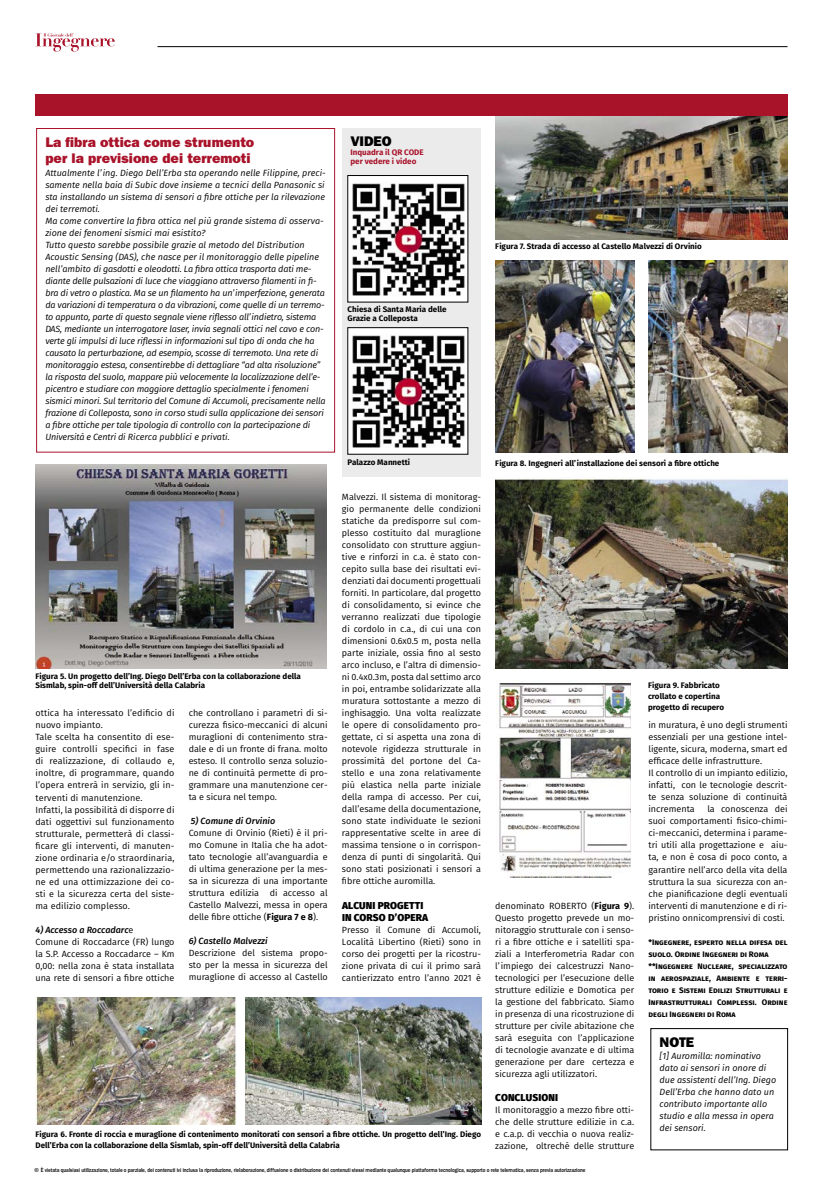
<style>
.page{position:relative;width:823px;height:1191px;background:#fff}
.page>*{position:absolute;margin:0;border:0;box-sizing:border-box;transform-origin:0 0}
.t1{font:14px/16px "ITC Franklin Gothic Std Hvy";color:#a9132a}
.t2{font:14px "ITC Franklin Gothic Std Hvy";letter-spacing:-.005em;color:#000}
.t3{font:800 10px/12px "Fira Sans";letter-spacing:.01em;color:#000}
.t4{font:9px/12px "Fira Sans";color:#000;text-align:justify}
.t5{font:italic 9px/12px "Fira Sans";letter-spacing:-.02em;color:#000}
.t6{font:italic 9px/12px "Fira Sans";color:#000}
.t7{font:italic 500 9px "Fira Sans";color:#000}
.t8{font:700 8px/12px "Fira Sans";color:#000}
.t9{font:700 8px/9px "Fira Sans";color:#a9132a}
.t10{font:500 6px "Franklin Gothic";letter-spacing:-.01em;color:#000}
.s1{font-weight:500;font-style:italic}
.s2{font-weight:700}
</style>
<div class="page">
<hr style="left:157px;top:46px;width:630px;height:1px;background:#000">
<svg style="left:35px;top:33px;width:80px;height:19px"></svg>
<div style="left:342px;top:128px;width:138px;height:348px;background:#ebebeb"></div>
<img style="left:35px;top:464px;width:291px;height:204px">
<img style="left:495px;top:116px;width:292px;height:124px">
<div style="left:347px;top:175px;width:120px;height:127px;background:#fff"></div>
<img style="left:352px;top:183px;width:113px;height:113px">
<div style="left:347px;top:328px;width:120px;height:126px;background:#fff"></div>
<img style="left:352px;top:335px;width:113px;height:113px">
<div style="left:36px;top:128px;width:298px;height:324px;border:1px solid #a9132a"></div>
<img style="left:36px;top:997px;width:200px;height:127px">
<img style="left:245px;top:997px;width:235px;height:127px">
<img style="left:495px;top:260px;width:139px;height:192px">
<img style="left:648px;top:260px;width:139px;height:192px">
<img style="left:495px;top:478px;width:292px;height:190px">
<img style="left:496px;top:683px;width:133px;height:194px">
<div style="left:35px;top:94px;width:752px;height:22px;background:#a9132a"></div>
<h1 class="t1" style="left:45px;top:134px;width:210px">La fibra ottica come strumento per la previsione dei terremoti</h1>
<p class="t5" style="left:45px;top:167px;width:282px">Attualmente l’ing. Diego Dell’Erba sta operando nelle Filippine, preci&shy;samente nella baia di Subic dove insieme a tecnici della Panasonic si sta installando un sistema di sensori a fibre ottiche per la rilevazione dei terremoti.<br>Ma come convertire la fibra ottica nel più grande sistema di osserva&shy;zione dei fenomeni sismici mai esistito?<br>Tutto questo sarebbe possibile grazie al metodo del Distribution Acoustic Sensing (DAS), che nasce per il monitoraggio delle pipeline nell’ambito di gasdotti e oleodotti. La fibra ottica trasporta dati me&shy;diante delle pulsazioni di luce che viaggiano attraverso filamenti in fi&shy;bra di vetro o plastica. Ma se un filamento ha un’imperfezione, generata da variazioni di temperatura o da vibrazioni, come quelle di un terremo&shy;to appunto, parte di questo segnale viene riflesso all’indietro, sistema DAS, mediante un interrogatore laser, invia segnali ottici nel cavo e con&shy;verte gli impulsi di luce riflessi in informazioni sul tipo di onda che ha causato la perturbazione, ad esempio, scosse di terremoto. Una rete di monitoraggio estesa, consentirebbe di dettagliare “ad alta risoluzione” la risposta del suolo, mappare più velocemente la localizzazione dell’e&shy;picentro e studiare con maggiore dettaglio specialmente i fenomeni sismici minori. Sul territorio del Comune di Accumoli, precisamente nella frazione di Colleposta, sono in corso studi sulla applicazione dei sensori a fibre ottiche per tale tipologia di controllo con la partecipazione di Università e Centri di Ricerca pubblici e privati.</p>
<p class="t8" style="left:35px;top:671px;width:267px;line-height:9px">Figura 5. Un progetto dell’Ing. Diego Dell’Erba con la collaborazione della<br>Sismlab, spin-off dell’Università della Calabria</p>
<p class="t4" style="left:35px;top:707px;width:140px;text-align:left">ottica ha interessato l’edificio di nuovo impianto.<br>Tale scelta ha consentito di ese&shy;guire controlli specifici in fase di realizzazione, di collaudo e, inoltre, di programmare, quando l’opera entrerà in servizio, gli in&shy;terventi di manutenzione.<br>Infatti, la possibilità di disporre di dati oggettivi sul funzionamento strutturale, permetterà di classi&shy;ficare gli interventi, di manuten&shy;zione ordinaria e/o straordinaria, permettendo una razionalizzazio&shy;ne ed una ottimizzazione dei co&shy;sti e la sicurezza certa del siste&shy;ma edilizio complesso.</p>
<p class="t4" style="left:35px;top:923px;width:140px;text-align:left"><span class="s1">4) Accesso a Roccadarc</span>e<br>Comune di Roccadarce (FR) lungo la S.P. Accesso a Roccadarce – Km<br>0,00: nella zona è stata installata una rete di sensori a fibre ottiche</p>
<p class="t4" style="left:189px;top:707px;width:140px">che controllano i parametri di si&shy;curezza fisico-meccanici di alcuni muraglioni di contenimento stra&shy;dale e di un fronte di frana. molto esteso. Il controllo senza soluzio&shy;ne di continuità permette di pro&shy;grammare una manutenzione cer&shy;ta e sicura nel tempo.</p>
<p class="t7" style="left:191px;top:815px;width:86px">5) Comune di Orvinio</p>
<p class="t4" style="left:189px;top:827px;width:140px">Comune di Orvinio (Rieti) è il pri&shy;mo Comune in Italia che ha adot&shy;tato tecnologie all’avanguardia e di ultima generazione per la mes&shy;sa in sicurezza di una importante struttura edilizia di accesso al Castello Malvezzi, messa in opera delle fibre ottiche (<span class="s2">Figura 7 e 8</span>).</p>
<p class="t7" style="left:189px;top:935px;width:81px">6) Castello Malvezzi</p>
<p class="t4" style="left:189px;top:947px;width:140px">Descrizione del sistema propo&shy;sto per la messa in sicurezza del muraglione di accesso al Castello</p>
<h1 class="t2" style="left:350px;top:133px;width:43px">VIDEO</h1>
<p class="t9" style="left:350px;top:147px;width:75px">Inquadra il QR CODE per vedere i video</p>
<p class="t8" style="left:347px;top:304px;width:100px;line-height:9px">Chiesa di Santa Maria delle<br>Grazie a Colleposta</p>
<p class="t8" style="left:347px;top:455px;width:64px">Palazzo Mannetti</p>
<p class="t4" style="left:342px;top:491px;width:140px">Malvezzi. Il sistema di monitorag&shy;gio permanente delle condizioni statiche da predisporre sul com&shy;plesso costituito dal muraglione consolidato con strutture aggiun&shy;tive e rinforzi in c.a. è stato con&shy;cepito sulla base dei risultati evi&shy;denziati dai documenti progettuali forniti. In particolare, dal progetto di consolidamento, si evince che verranno realizzati due tipologie di cordolo in c.a., di cui una con dimensioni 0.6x0.5 m, posta nella parte iniziale, ossia fino al sesto arco incluso, e l’altra di dimensio&shy;ni 0.4x0.3m, posta dal settimo arco in poi, entrambe solidarizzate alla muratura sottostante a mezzo di inghisaggio. Una volta realizzate le opere di consolidamento pro&shy;gettate, ci si aspetta una zona di notevole rigidezza strutturale in prossimità del portone del Ca&shy;stello e una zona relativamente più elastica nella parte iniziale della rampa di accesso. Per cui, dall’esame della documentazione, sono state individuate le sezioni rappresentative scelte in aree di massima tensione o in corrispon&shy;denza di punti di singolarità. Qui sono stati posizionati i sensori a fibre ottiche auromilla.</p>
<p class="t3" style="left:342px;top:898px;width:88px">ALCUNI PROGETTI<br>IN CORSO D’OPERA</p>
<p class="t4" style="left:342px;top:923px;width:140px">Presso il Comune di Accumoli, Località Libertino (Rieti) sono in corso dei progetti per la ricostru&shy;zione privata di cui il primo sarà cantierizzato entro l’anno 2021 è</p>
<p class="t8" style="left:35px;top:1128px;width:447px;line-height:11px">Figura 6. Fronte di roccia e muraglione di contenimento monitorati con sensori a fibre ottiche. Un progetto dell’Ing. Diego<br>Dell’Erba con la collaborazione della Sismlab, spin-off dell’Università della Calabria</p>
<p class="t8" style="left:495px;top:239px;width:208px">Figura 7. Strada di accesso al Castello Malvezzi di Orvinio</p>
<p class="t8" style="left:495px;top:456px;width:225px">Figura 8. Ingegneri all’installazione dei sensori a fibre ottiche</p>
<p class="t4" style="left:495px;top:899px;width:140px">denominato ROBERTO (<span class="s2">Figura 9</span>).<br>Questo progetto prevede un mo&shy;nitoraggio strutturale con i senso&shy;ri a fibre ottiche e i satelliti spa&shy;ziali a Interferometria Radar con l’impiego dei calcestruzzi Nano&shy;tecnologici per l’esecuzione delle strutture edilizie e Domotica per la gestione del fabbricato. Siamo in presenza di una ricostruzione di strutture per civile abitazione che sarà eseguita con l’applicazione di tecnologie avanzate e di ultima generazione per dare certezza e sicurezza agli utilizzatori.</p>
<p class="t3" style="left:495px;top:1090px;width:64px">CONCLUSIONI</p>
<p class="t4" style="left:495px;top:1103px;width:140px">Il monitoraggio a mezzo fibre otti&shy;che delle strutture edilizie in c.a. e c.a.p. di vecchia o nuova realiz&shy;zazione, oltreché delle strutture</p>
<p class="t8" style="left:647px;top:679px;width:77px;line-height:11px">Figura 9. Fabbricato crollato e copertina progetto di recupero</p>
<p class="t4" style="left:648px;top:719px;width:140px;text-align:left">in muratura, è uno degli strumenti essenziali per una gestione intel&shy;ligente, sicura, moderna, smart ed efficace delle infrastrutture.<br>Il controllo di un impianto edilizio, infatti, con le tecnologie descrit&shy;te senza soluzione di continuità incrementa</p>
<p class="t4" style="left:648px;top:803px;width:140px;text-indent:59px">la conoscenza dei suoi comportamenti fisico-chimi&shy;ci-meccanici, determina i parame&shy;tri utili alla progettazione e aiu&shy;ta, e non è cosa di poco conto, a garantire nell’arco della vita della struttura la sua sicurezza con an&shy;che pianificazione degli eventuali interventi di manutenzione e di ri&shy;pristino onnicomprensivi di costi.</p>
<p class="t8" style="left:648px;top:935px;width:140px">*Ingegnere, esperto nella difesa del suolo. Ordine Ingegneri di Roma **Ingegnere Nucleare, specializzato in aerospaziale, Ambiente e terri&shy;torio e Sistemi Edilizi Strutturali e Infrastrutturali Complessi. Ordine degli Ingegneri di Roma</p>
<h1 class="t2" style="left:659px;top:1034px;width:36px">NOTE</h1>
<p class="t6" style="left:659px;top:1049px;width:118px">[1] Auromilla: nominativo dato ai sensori in onore di due assistenti dell’Ing. Diego<br>Dell’Erba che hanno dato un contributo importante allo studio e alla messa in opera dei sensori.</p>
<p class="t10" style="left:35px;top:1166px;width:552px">© È vietata qualsiasi utilizzazione, totale o parziale, dei contenuti ivi inclusa la riproduzione, rielaborazione, diffusione o distribuzione dei contenuti stessi mediante qualunque piattaforma tecnologica, supporto o rete telematica, senza previa autorizzazione</p>
</div>
